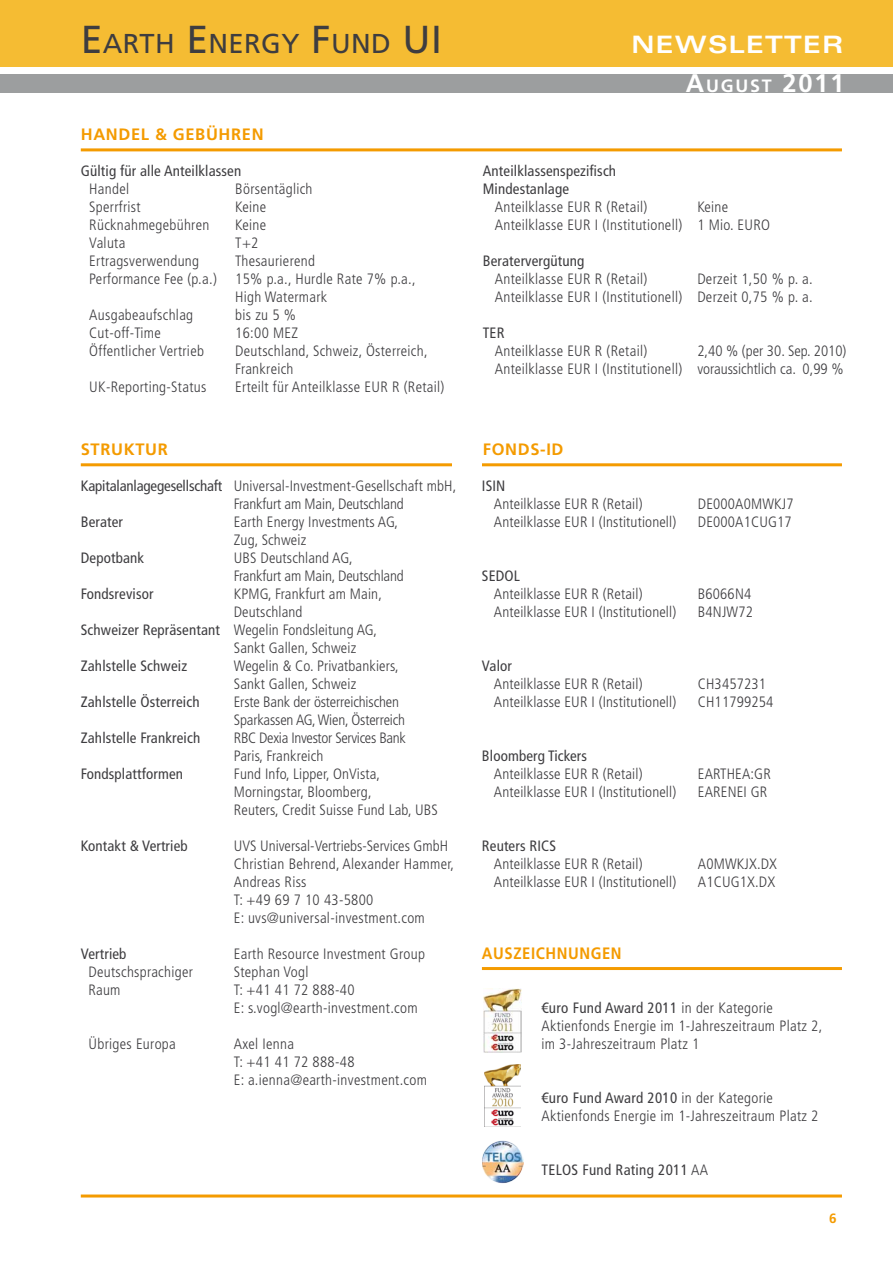
<style>
.page{position:relative;width:893px;height:1263px;background:#fff}
.page>*{position:absolute;margin:0;border:0;box-sizing:border-box;transform-origin:0 0}
.t1{font:27.3px "Frutiger LT";letter-spacing:.015em;color:#3e3d40}
.t2{font:700 expanded 24px "Univers";letter-spacing:.05em;color:#fff}
.t3{font:700 17.85px "Frutiger LT";letter-spacing:.1em;color:#fff}
.t4{font:700 16.5px "Frutiger LT";letter-spacing:.04em;color:#f49b00}
.t5{font:700 16.5px "Frutiger LT";letter-spacing:.04em;color:#f49b00;scale:.9 1}
.t6{font:300 condensed 15px/18px "Frutiger LT";letter-spacing:.01em;color:#3e3d40}
.t7{font:condensed 15px "Frutiger LT";letter-spacing:.01em;color:#3e3d40}
.t8{font:300 condensed 15px/18px "Frutiger LT";letter-spacing:-.01em;color:#3e3d40}
.t9{font:300 condensed 15px/18px "Frutiger LT";letter-spacing:-.02em;color:#3e3d40}
.t10{font:700 13.5px "Frutiger LT";color:#f49b00}
.s1{font-size:39px}
.s2{font-size:25.5px}
.s3{font-weight:400}
.s4{font-weight:300}
</style>
<div class="page">
<hr style="left:81px;top:1194px;width:761px;height:3px;background:#f49b00">
<div style="left:0;top:0;width:893px;height:67px;background:#f5bc33"></div>
<div style="left:0;top:74px;width:893px;height:19px;background:#9c9e9f"></div>
<img style="left:483px;top:989px;width:38px;height:63px">
<img style="left:484px;top:1065px;width:36px;height:62px">
<img style="left:482px;top:1140px;width:42px;height:44px">
<hr style="left:81px;top:148px;width:761px;height:3px;background:#f49b00">
<hr style="left:81px;top:463px;width:761px;height:3px;background:#f49b00">
<div style="left:452px;top:454px;width:30px;height:15px;background:#fff"></div>
<hr style="left:482px;top:967px;width:360px;height:3px;background:#f49b00">
<h1 class="t1" style="left:81px;top:27px;width:363px"><span class="s1">E</span>ARTH <span class="s1">E</span>NERGY <span class="s1">F</span>UND <span class="s1">UI</span></h1>
<h2 class="t2" style="left:632px;top:31px;width:213px">NEWSLETTER</h2>
<p class="t3" style="left:686px;top:76px;width:160px"><span class="s2">A</span>UGUST <span class="s2">2011</span></p>
<p class="t4" style="left:81px;top:125px;width:184px">HANDEL &amp; GEBÜHREN</p>
<p class="t7" style="left:81px;top:162px;width:162px">Gültig für alle Anteilklassen</p>
<p class="t7" style="left:483px;top:162px;width:135px">Anteilklassenspezifisch</p>
<p class="t6" style="left:89px;top:180px;width:41px">Handel</p>
<p class="t6" style="left:235px;top:180px;width:79px">Börsentäglich</p>
<p class="t7" style="left:483px;top:180px;width:88px">Mindestanlage</p>
<p class="t6" style="left:89px;top:198px;width:53px">Sperrfrist</p>
<p class="t6" style="left:235px;top:198px;width:32px">Keine</p>
<p class="t6" style="left:495px;top:198px;width:154px">Anteilklasse EUR R (Retail)</p>
<p class="t6" style="left:697px;top:198px;width:32px">Keine</p>
<p class="t6" style="left:89px;top:216px;width:122px">Rücknahmegebühren</p>
<p class="t6" style="left:235px;top:216px;width:32px">Keine</p>
<p class="t6" style="left:495px;top:216px;width:277px">Anteilklasse EUR I (Institutionell) 1 Mio. EURO</p>
<p class="t6" style="left:89px;top:234px;width:38px">Valuta</p>
<p class="t6" style="left:235px;top:234px;width:25px">T+2</p>
<p class="t6" style="left:89px;top:252px;width:111px">Ertragsverwendung</p>
<p class="t6" style="left:235px;top:252px;width:81px">Thesaurierend</p>
<p class="t7" style="left:483px;top:252px;width:103px">Beratervergütung</p>
<p class="t6" style="left:89px;top:270px;width:328px">Performance Fee (p.a.) 15% p.a., Hurdle Rate 7% p.a.,</p>
<p class="t6" style="left:495px;top:270px;width:154px">Anteilklasse EUR R (Retail)</p>
<p class="t6" style="left:697px;top:270px;width:117px">Derzeit 1,50 % p. a.</p>
<p class="t6" style="left:235px;top:288px;width:93px">High Watermark</p>
<p class="t6" style="left:495px;top:288px;width:319px">Anteilklasse EUR I (Institutionell) Derzeit 0,75 % p. a.</p>
<p class="t6" style="left:89px;top:306px;width:105px">Ausgabeaufschlag</p>
<p class="t6" style="left:235px;top:306px;width:62px">bis zu 5 %</p>
<p class="t6" style="left:89px;top:324px;width:73px">Cut-off-Time</p>
<p class="t6" style="left:235px;top:324px;width:64px">16:00 MEZ</p>
<p class="t7" style="left:483px;top:324px;width:23px">TER</p>
<p class="t6" style="left:89px;top:342px;width:116px">Öffentlicher Vertrieb</p>
<p class="t6" style="left:235px;top:342px;width:194px">Deutschland, Schweiz, Österreich,</p>
<p class="t6" style="left:495px;top:342px;width:154px">Anteilklasse EUR R (Retail)</p>
<p class="t6" style="left:697px;top:342px;width:151px">2,40 % (per 30. Sep. 2010)</p>
<p class="t6" style="left:235px;top:360px;width:60px">Frankreich</p>
<p class="t6" style="left:495px;top:360px;width:350px">Anteilklasse EUR I (Institutionell) voraussichtlich ca. 0,99 %</p>
<p class="t6" style="left:89px;top:378px;width:119px">UK-Reporting-Status</p>
<p class="t6" style="left:235px;top:378px;width:211px">Erteilt für Anteilklasse EUR R (Retail)</p>
<p class="t4" style="left:81px;top:440px;width:11px">STR</p>
<p class="t4" style="left:111px;top:440px;width:70px">UKTURFO</p>
<p class="t4" style="left:505px;top:440px;width:60px">NDS-ID</p>
<p class="t6" style="left:234px;top:477px;width:224px;text-indent:-153px"><span class="s3">Kapitalanlagegesellschaft</span> Universal-Investment-Gesellschaft mbH,<br>Frankfurt am Main, Deutschland</p>
<p class="t7" style="left:81px;top:513px;width:44px">Berater</p>
<p class="t6" style="left:234px;top:513px;width:166px">Earth Energy Investments AG,<br>Zug, Schweiz</p>
<p class="t7" style="left:81px;top:549px;width:65px">Depotbank</p>
<p class="t8" style="left:234px;top:549px;width:172px">UBS Deutschland AG,<br>Frankfurt am Main, Deutschland</p>
<p class="t7" style="left:81px;top:585px;width:74px">Fondsrevisor</p>
<p class="t6" style="left:234px;top:585px;width:150px">KPMG, Frankfurt am Main,</p>
<p class="t6" style="left:234px;top:603px;width:70px">Deutschland</p>
<p class="t6" style="left:81px;top:621px;width:298px"><span class="s3">Schweizer Repräsentant</span> Wegelin Fondsleitung AG,</p>
<p class="t6" style="left:234px;top:639px;width:124px">Sankt Gallen, Schweiz</p>
<p class="t7" style="left:81px;top:657px;width:108px">Zahlstelle Schweiz</p>
<p class="t6" style="left:234px;top:657px;width:166px">Wegelin &amp; Co. Privatbankiers,<br>Sankt Gallen, Schweiz</p>
<p class="t7" style="left:81px;top:693px;width:120px">Zahlstelle Österreich</p>
<p class="t8" style="left:234px;top:693px;width:173px">Erste Bank der österreichischen<br>Sparkassen AG, Wien, Österreich</p>
<p class="t7" style="left:81px;top:729px;width:121px">Zahlstelle Frankreich</p>
<p class="t9" style="left:234px;top:729px;width:174px">RBC Dexia Investor Services Bank<br>Paris, Frankreich</p>
<p class="t7" style="left:81px;top:765px;width:104px">Fondsplattformen</p>
<p class="t6" style="left:234px;top:765px;width:206px">Fund Info, Lipper, OnVista,<br>Morningstar, Bloomberg,<br>Reuters, Credit Suisse Fund Lab, UBS</p>
<p class="t7" style="left:81px;top:837px;width:108px">Kontakt &amp; Vertrieb</p>
<p class="t6" style="left:234px;top:837px;width:222px">UVS Universal-Vertriebs-Services GmbH<br>Christian Behrend, Alexander Hammer,<br>Andreas Riss<br>T: +49 69 7 10 43-5800<br>E: uvs@universal-investment.com</p>
<p class="t7" style="left:81px;top:945px;width:47px">Vertrieb</p>
<p class="t6" style="left:234px;top:945px;width:193px">Earth Resource Investment Group</p>
<p class="t6" style="left:89px;top:963px;width:106px">Deutschsprachiger</p>
<p class="t6" style="left:234px;top:963px;width:76px">Stephan Vogl</p>
<p class="t6" style="left:89px;top:981px;width:33px">Raum</p>
<p class="t6" style="left:234px;top:981px;width:185px">T: +41 41 72 888-40<br>E: s.vogl@earth-investment.com</p>
<p class="t6" style="left:89px;top:1035px;width:89px">Übriges Europa</p>
<p class="t6" style="left:234px;top:1035px;width:195px">Axel Ienna<br>T: +41 41 72 888-48<br>E: a.ienna@earth-investment.com</p>
<p class="t7" style="left:482px;top:477px;width:25px">ISIN</p>
<p class="t6" style="left:494px;top:495px;width:150px">Anteilklasse EUR R (Retail)</p>
<p class="t6" style="left:698px;top:495px;width:97px">DE000A0MWKJ7</p>
<p class="t6" style="left:494px;top:513px;width:184px">Anteilklasse EUR I (Institutionell)</p>
<p class="t6" style="left:698px;top:513px;width:95px">DE000A1CUG17</p>
<p class="t7" style="left:482px;top:567px;width:40px">SEDOL</p>
<p class="t6" style="left:494px;top:585px;width:150px">Anteilklasse EUR R (Retail)</p>
<p class="t6" style="left:698px;top:585px;width:55px">B6066N4</p>
<p class="t6" style="left:494px;top:603px;width:184px">Anteilklasse EUR I (Institutionell)</p>
<p class="t6" style="left:698px;top:603px;width:57px">B4NJW72</p>
<p class="t7" style="left:482px;top:657px;width:32px">Valor</p>
<p class="t6" style="left:494px;top:675px;width:150px">Anteilklasse EUR R (Retail)</p>
<p class="t6" style="left:698px;top:675px;width:69px">CH3457231</p>
<p class="t6" style="left:494px;top:693px;width:184px">Anteilklasse EUR I (Institutionell)</p>
<p class="t6" style="left:698px;top:693px;width:77px">CH11799254</p>
<p class="t7" style="left:482px;top:747px;width:107px">Bloomberg Tickers</p>
<p class="t6" style="left:494px;top:765px;width:150px">Anteilklasse EUR R (Retail)</p>
<p class="t6" style="left:698px;top:765px;width:74px">EARTHEA:GR</p>
<p class="t6" style="left:494px;top:783px;width:184px">Anteilklasse EUR I (Institutionell)</p>
<p class="t6" style="left:698px;top:783px;width:71px">EARENEI GR</p>
<p class="t7" style="left:482px;top:837px;width:76px">Reuters RICS</p>
<p class="t6" style="left:494px;top:855px;width:150px">Anteilklasse EUR R (Retail)</p>
<p class="t6" style="left:698px;top:855px;width:81px">A0MWKJX.DX</p>
<p class="t6" style="left:494px;top:873px;width:184px">Anteilklasse EUR I (Institutionell)</p>
<p class="t6" style="left:698px;top:873px;width:79px">A1CUG1X.DX</p>
<p class="t5" style="left:482px;top:944px;width:157px">AUSZEICHNUNGEN</p>
<p class="t6" style="left:541px;top:999px;width:282px"><span class="s3">€uro Fund Award 2011</span> in der Kategorie<br>Aktienfonds Energie im 1-Jahreszeitraum Platz 2, im 3-Jahreszeitraum Platz 1</p>
<p class="t6" style="left:541px;top:1089px;width:278px"><span class="s3">€uro Fund Award 2010</span> in der Kategorie<br>Aktienfonds Energie im 1-Jahreszeitraum Platz 2</p>
<p class="t7" style="left:541px;top:1161px;width:168px">TELOS Fund Rating 2011 <span class="s4">AA</span></p>
<p class="t10" style="left:829px;top:1210px;width:9px">6</p>
</div>
